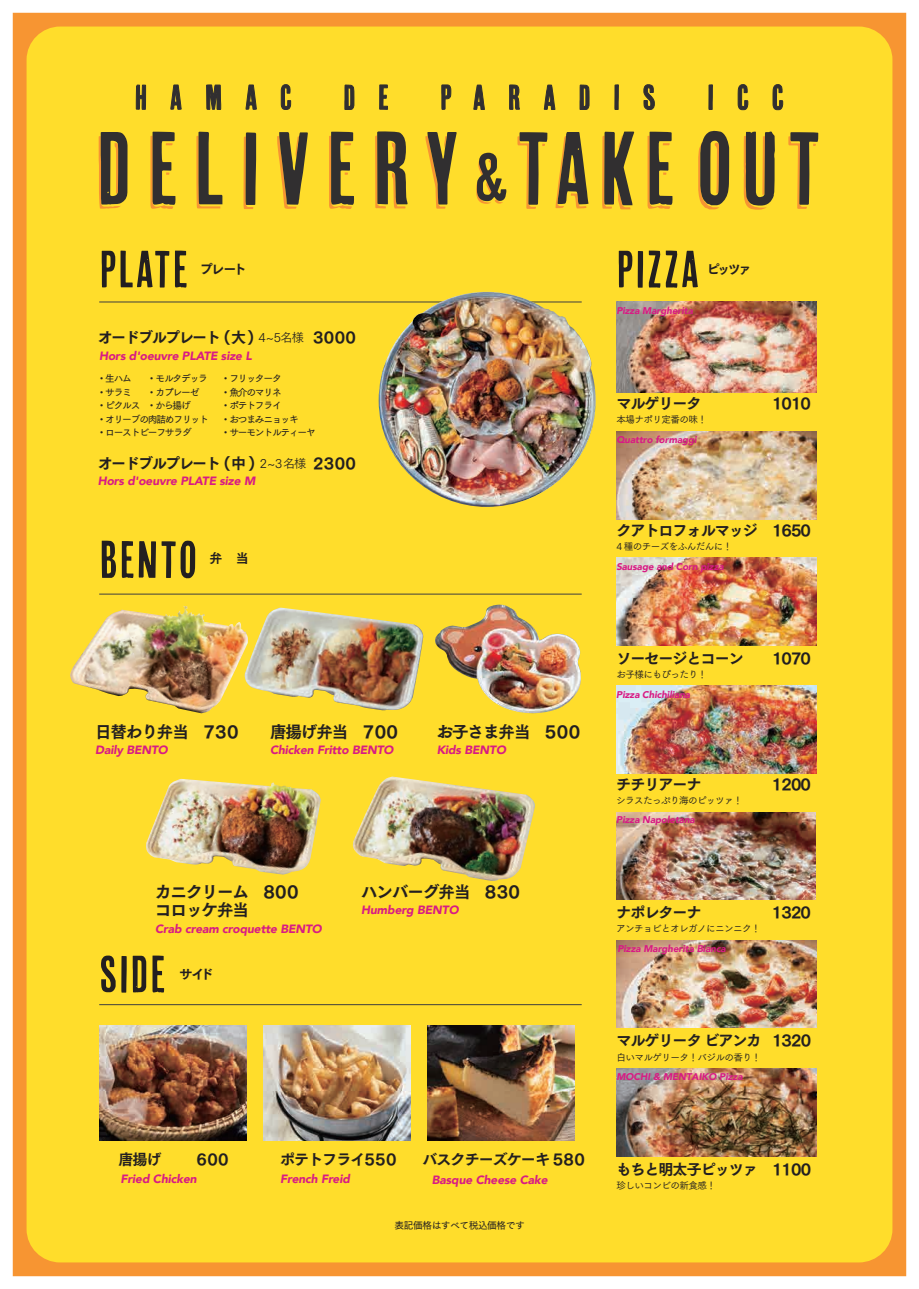
<style>
.page{position:relative;width:919px;height:1289px;background:#fff}
.page>*{position:absolute;margin:0;border:0;box-sizing:border-box;transform-origin:0 0}
.t1{font:52.05px "Cheap Pine Sans";letter-spacing:.025em;color:#231f20}
.t2{font:16.5px/18px "Tsuku Go Pro E";letter-spacing:-.065em;color:#231f20}
.t3{font:15px "Tsuku Go Pro E";letter-spacing:-.065em;color:#231f20}
.t4{font:15px "Tsuku Go Pro E";letter-spacing:-.1em;color:#231f20}
.t5{font:13.05px "Tsuku Go Pro E";letter-spacing:-.175em;color:#231f20}
.t6{font:italic 900 12px "Avenir";letter-spacing:-.01em;color:#d81b84}
.t7{font:italic 900 9.75px "Avenir";letter-spacing:-.01em;color:#d81b84}
.t8{font:9.75px/13.5px "Tsuku Go Pro D";letter-spacing:-.125em;color:#231f20}
.t9{font:9.75px "Tsuku Go Pro D";letter-spacing:-.05em;color:#231f20}
.t10{font:9.6px "Tsuku Go Pro M";letter-spacing:-.065em;color:#231f20}
.s1{font-family:"Tsuku Go Pro R";font-size:12.3px}
</style>
<div class="page">
<img style="left:12px;top:12px;width:895px;height:1265px">
<h1 class="t1" style="left:99px;top:241px;width:90px">PLATE</h1>
<h1 class="t1" style="left:616px;top:241px;width:85px">PIZZA</h1>
<p class="t5" style="left:200px;top:257px;width:48px">プレート</p>
<p class="t4" style="left:98px;top:324px;width:260px">オードブルプレート (大) <span class="s1">4~5名様</span> 3000</p>
<p class="t6" style="left:99px;top:346px;width:154px">Hors d'oeuvre PLATE size L</p>
<p class="t7" style="left:616px;top:302px;width:78px">Pizza Margherita</p>
<p class="t5" style="left:706px;top:257px;width:46px">ピッツァ</p>
<p class="t8" style="left:97px;top:370px;width:37px">・生ハム</p>
<p class="t8" style="left:147px;top:370px;width:62px">・モルタデッラ</p>
<p class="t8" style="left:221px;top:370px;width:62px">・フリッタータ</p>
<p class="t8" style="left:97px;top:384px;width:37px">・サラミ</p>
<p class="t8" style="left:147px;top:384px;width:54px">・カプレーゼ</p>
<p class="t8" style="left:221px;top:384px;width:62px">・魚介のマリネ</p>
<p class="t8" style="left:97px;top:397px;width:96px">・ピクルス ・から揚げ</p>
<p class="t8" style="left:97px;top:397px;width:204px;text-indent:124px">・ポテトフライ<br>・オリーブの肉詰めフリット ・おつまみニョッキ・ローストビーフサラダ</p>
<p class="t8" style="left:221px;top:424px;width:97px">・サーモントルティーヤ</p>
<p class="t4" style="left:98px;top:450px;width:260px">オードブルプレート (中) <span class="s1">2~3名様</span> 2300</p>
<p class="t6" style="left:98px;top:471px;width:159px">Hors d'oeuvre PLATE size M</p>
<h1 class="t1" style="left:99px;top:531px;width:100px">BENTO</h1>
<p class="t5" style="left:209px;top:547px;width:41px">弁　当</p>
<h2 class="t2" style="left:95px;top:720px;width:145px">日替わり弁当　730</h2>
<h2 class="t2" style="left:270px;top:720px;width:129px">唐揚げ弁当　700</h2>
<p class="t6" style="left:95px;top:739px;width:74px">Daily BENTO</p>
<p class="t6" style="left:270px;top:739px;width:125px">Chicken Fritto BENTO</p>
<h2 class="t2" style="left:436px;top:720px;width:145px">お子さま弁当　500</h2>
<p class="t6" style="left:436px;top:739px;width:71px">Kids BENTO</p>
<h2 class="t2" style="left:155px;top:881px;width:145px">カニクリーム 800コロッケ弁当</h2>
<p class="t6" style="left:155px;top:919px;width:168px">Crab cream croquette BENTO</p>
<h1 class="t1" style="left:99px;top:945px;width:68px">SIDE</h1>
<p class="t5" style="left:179px;top:962px;width:35px">サイド</p>
<h2 class="t2" style="left:361px;top:881px;width:160px">ハンバーグ弁当　830</h2>
<p class="t6" style="left:361px;top:900px;width:99px">Humberg BENTO</p>
<p class="t3" style="left:118px;top:1145px;width:45px">唐揚げ</p>
<p class="t3" style="left:196px;top:1145px;width:34px">600</p>
<p class="t6" style="left:120px;top:1169px;width:78px">Fried Chicken</p>
<p class="t3" style="left:280px;top:1145px;width:118px">ポテトフライ 550</p>
<p class="t3" style="left:422px;top:1145px;width:164px">バスクチーズケーキ 580</p>
<p class="t6" style="left:280px;top:1169px;width:71px">French Freid</p>
<p class="t6" style="left:432px;top:1169px;width:117px">Basque Cheese Cake</p>
<p class="t9" style="left:394px;top:1217px;width:132px">表記価格はすべて税込価格です</p>
<p class="t3" style="left:616px;top:390px;width:87px">マルゲリータ</p>
<p class="t3" style="left:772px;top:390px;width:41px">1010</p>
<p class="t10" style="left:616px;top:412px;width:92px">本場ナポリ定番の味！</p>
<p class="t7" style="left:616px;top:432px;width:82px">Quattro formaggi</p>
<p class="t3" style="left:616px;top:516px;width:196px">クアトロフォルマッジ 1650</p>
<p class="t10" style="left:616px;top:538px;width:117px">4 種のチーズをふんだんに！</p>
<p class="t7" style="left:616px;top:558px;width:109px">Sausage and Corn pizza</p>
<p class="t3" style="left:616px;top:644px;width:129px">ソーセージとコーン</p>
<p class="t3" style="left:772px;top:644px;width:41px">1070</p>
<p class="t10" style="left:616px;top:666px;width:92px">お子様にもぴったり！</p>
<p class="t7" style="left:616px;top:686px;width:75px">Pizza Chichiliana</p>
<p class="t3" style="left:616px;top:771px;width:87px">チチリアーナ</p>
<p class="t3" style="left:772px;top:771px;width:41px">1200</p>
<p class="t10" style="left:616px;top:792px;width:128px">シラスたっぷり海のピッツァ！</p>
<p class="t7" style="left:616px;top:811px;width:80px">Pizza Napoletana</p>
<p class="t3" style="left:616px;top:898px;width:87px">ナポレターナ</p>
<p class="t3" style="left:772px;top:898px;width:41px">1320</p>
<p class="t10" style="left:616px;top:920px;width:146px">アンチョビとオレガノにニンニク！</p>
<p class="t7" style="left:617px;top:940px;width:110px">Pizza Margherita Bianca</p>
<p class="t3" style="left:616px;top:1026px;width:196px">マルゲリータ ビアンカ 1320</p>
<p class="t10" style="left:616px;top:1049px;width:146px">白いマルゲリータ！バジルの香り！</p>
<p class="t7" style="left:616px;top:1068px;width:128px">MOCHI &amp; MENTAIKO Pizza</p>
<p class="t3" style="left:616px;top:1155px;width:196px">もちと明太子ピッツァ 1100</p>
<p class="t10" style="left:616px;top:1177px;width:101px">珍しいコンビの新食感！</p>
</div>
